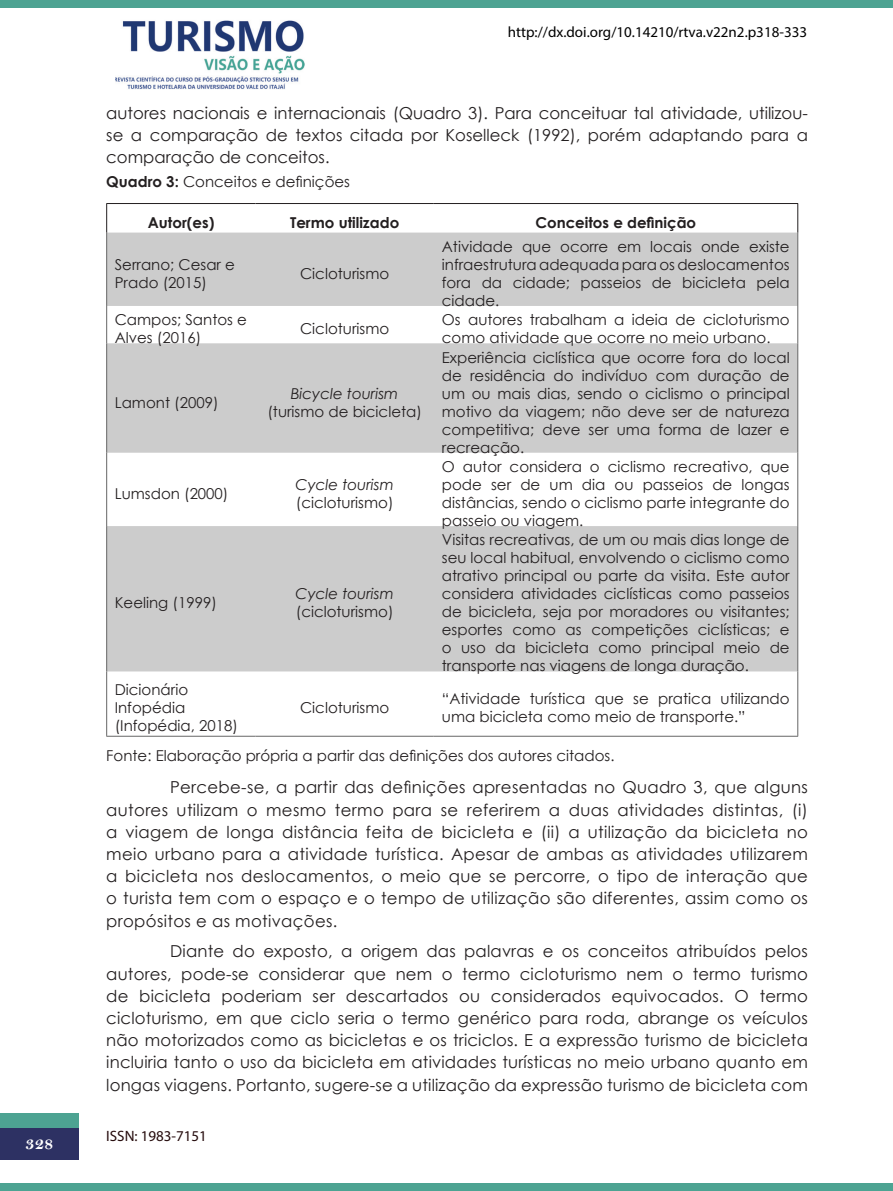
<style>
.page{position:relative;width:893px;height:1191px;background:#fff}
.page>*{position:absolute;margin:0;border:0;box-sizing:border-box;transform-origin:0 0}
.t1{font:18px "Bell MT Bold";color:#fff}
.TEXTO{font:16.5px/22.2px "Century Gothic";letter-spacing:.01em;color:#231f20;text-align:justify}
.Legenda_Tabela{font:15px/18px "Century Gothic";color:#231f20}
.t2{font:15px "Myriad Pro";color:#000}
.t3{font:700 15px "Century Gothic";color:#231f20}
.Chamada_Tabela{font:15px "Century Gothic";color:#231f20}
.RESUMO{font:15px "Myriad Pro";color:#240a0b}
.s1{font-weight:700}
.s2{font-style:italic}
</style>
<div class="page">
<img style="left:116px;top:20px;width:189px;height:70px">
<div style="left:0;top:1128px;width:79px;height:31px;background:#2d3163"></div>
<div style="left:0;top:1113px;width:79px;height:15px;background:#4da392"></div>
<div style="left:0;top:1183px;width:893px;height:8px;background:#4da392"></div>
<div style="left:0;top:0;width:893px;height:7px;background:#4da392"></div>
<svg style="left:107px;top:232px;width:690px;height:439px;fill:#ccc"></svg>
<hr style="left:106px;top:232px;width:1px;height:74px;background:#666">
<hr style="left:797px;top:232px;width:1px;height:74px;background:#666">
<hr style="left:106px;top:306px;width:1px;height:37px;background:#666">
<hr style="left:797px;top:306px;width:1px;height:37px;background:#666">
<hr style="left:106px;top:343px;width:1px;height:110px;background:#666">
<hr style="left:797px;top:343px;width:1px;height:110px;background:#666">
<hr style="left:106px;top:453px;width:1px;height:73px;background:#666">
<hr style="left:797px;top:453px;width:1px;height:73px;background:#666">
<hr style="left:106px;top:526px;width:1px;height:145px;background:#666">
<hr style="left:797px;top:526px;width:1px;height:145px;background:#666">
<hr style="left:106px;top:671px;width:1px;height:65px;background:#666">
<hr style="left:797px;top:671px;width:1px;height:65px;background:#666">
<hr style="left:106px;top:736px;width:150px;height:1px;background:#666">
<hr style="left:256px;top:736px;width:178px;height:1px;background:#666">
<hr style="left:434px;top:736px;width:364px;height:1px;background:#666">
<svg style="left:106px;top:204px;width:1px;height:28px"></svg>
<hr style="left:106px;top:203px;width:150px;height:1px;background:#231f20">
<hr style="left:256px;top:203px;width:178px;height:1px;background:#231f20">
<hr style="left:434px;top:203px;width:364px;height:1px;background:#231f20">
<svg style="left:797px;top:204px;width:1px;height:28px"></svg>
<p class="t1" style="left:25px;top:1132px;width:30px">328</p>
<p class="t2" style="left:508px;top:22px;width:301px">http://dx.doi.org/10.14210/rtva.v22n2.p318-333</p>
<p class="TEXTO" style="left:106px;top:101px;width:703px">autores nacionais e internacionais (Quadro 3). Para conceituar tal atividade, utilizou&shy;se a comparação de textos citada por Koselleck (1992), porém adaptando para a comparação de conceitos.</p>
<p class="Chamada_Tabela" style="left:106px;top:171px;width:245px"><span class="s1">Quadro 3:</span> Conceitos e definições</p>
<p class="t3" style="left:148px;top:211px;width:68px">Autor(es)</p>
<p class="t3" style="left:290px;top:211px;width:111px">Termo utilizado</p>
<p class="t3" style="left:535px;top:211px;width:162px">Conceitos e definição</p>
<p class="Legenda_Tabela" style="left:115px;top:255px;width:122px">Serrano; Cesar e<br>Prado (2015)</p>
<p class="Legenda_Tabela" style="left:300px;top:264px;width:91px">Cicloturismo</p>
<p class="Legenda_Tabela" style="left:442px;top:237px;width:349px;text-align:justify">Atividade que ocorre em locais onde existe infraestrutura adequada para os deslocamentos fora da cidade; passeios de bicicleta pela cidade.</p>
<p class="Legenda_Tabela" style="left:115px;top:311px;width:134px">Campos; Santos e<br>Alves (2016)</p>
<p class="Legenda_Tabela" style="left:300px;top:320px;width:91px">Cicloturismo</p>
<p class="Legenda_Tabela" style="left:442px;top:311px;width:349px">Os autores trabalham a ideia de cicloturismo como atividade que ocorre no meio urbano.</p>
<p class="Legenda_Tabela" style="left:115px;top:393px;width:105px">Lamont (2009)</p>
<p class="Legenda_Tabela" style="left:267px;top:384px;width:156px;text-align:center"><span class="s2">Bicycle tourism </span>(turismo de bicicleta)</p>
<p class="Legenda_Tabela" style="left:115px;top:484px;width:115px">Lumsdon (2000)</p>
<p class="Legenda_Tabela" style="left:296px;top:475px;width:100px"><span class="s2">Cycle tourism </span>(cicloturismo)</p>
<p class="Legenda_Tabela" style="left:115px;top:594px;width:104px">Keeling (1999)</p>
<p class="Legenda_Tabela" style="left:296px;top:585px;width:100px"><span class="s2">Cycle tourism </span>(cicloturismo)</p>
<p class="Legenda_Tabela" style="left:442px;top:348px;width:349px;text-align:justify">Experiência ciclística que ocorre fora do local de residência do indivíduo com duração de um ou mais dias, sendo o ciclismo o principal motivo da viagem; não deve ser de natureza competitiva; deve ser uma forma de lazer e recreação.</p>
<p class="Legenda_Tabela" style="left:442px;top:457px;width:349px;text-align:justify">O autor considera o ciclismo recreativo, que pode ser de um dia ou passeios de longas distâncias, sendo o ciclismo parte integrante do passeio ou viagem.</p>
<p class="Legenda_Tabela" style="left:442px;top:531px;width:349px;text-align:justify">Visitas recreativas, de um ou mais dias longe de seu local habitual, envolvendo o ciclismo como atrativo principal ou parte da visita. Este autor considera atividades ciclísticas como passeios de bicicleta, seja por moradores ou visitantes; esportes como as competições ciclísticas; e o uso da bicicleta como principal meio de transporte nas viagens de longa duração.</p>
<p class="Legenda_Tabela" style="left:115px;top:680px;width:125px">Dicionário<br>Infopédia (Infopédia, 2018)</p>
<p class="Legenda_Tabela" style="left:300px;top:698px;width:91px">Cicloturismo</p>
<p class="Legenda_Tabela" style="left:442px;top:689px;width:349px">“Atividade turística que se pratica utilizando uma bicicleta como meio de transporte.”</p>
<p class="Legenda_Tabela" style="left:106px;top:746px;width:510px">Fonte: Elaboração própria a partir das definições dos autores citados.</p>
<p class="TEXTO" style="left:106px;top:776px;width:703px;text-indent:64px">Percebe-se, a partir das definições apresentadas no Quadro 3, que alguns autores utilizam o mesmo termo para se referirem a duas atividades distintas, (i) a viagem de longa distância feita de bicicleta e (ii) a utilização da bicicleta no meio urbano para a atividade turística. Apesar de ambas as atividades utilizarem a bicicleta nos deslocamentos, o meio que se percorre, o tipo de interação que o turista tem com o espaço e o tempo de utilização são diferentes, assim como os propósitos e as motivações.</p>
<p class="TEXTO" style="left:106px;top:940px;width:703px;text-indent:64px">Diante do exposto, a origem das palavras e os conceitos atribuídos pelos autores, pode-se considerar que nem o termo cicloturismo nem o termo turismo de bicicleta poderiam ser descartados ou considerados equivocados. O termo cicloturismo, em que ciclo seria o termo genérico para roda, abrange os veículos não motorizados como as bicicletas e os triciclos. E a expressão turismo de bicicleta incluiria tanto o uso da bicicleta em atividades turísticas no meio urbano quanto em longas viagens. Portanto, sugere-se a utilização da expressão turismo de bicicleta com</p>
<p class="RESUMO" style="left:106px;top:1127px;width:102px">ISSN: 1983-7151</p>
</div>
